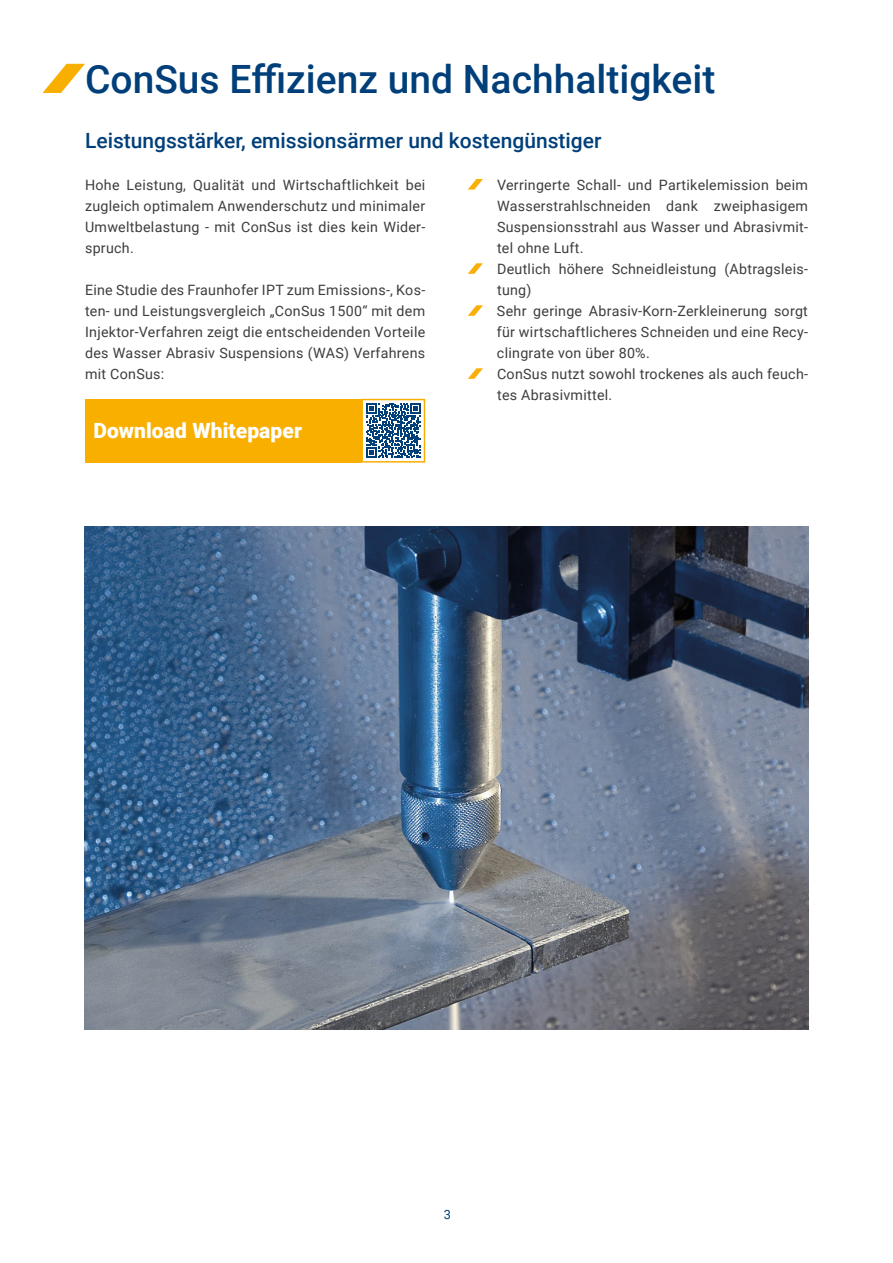
<style>
.page{position:relative;width:893px;height:1263px;background:#fff}
.page>*{position:absolute;margin:0;border:0;box-sizing:border-box;transform-origin:0 0}
.t1{font:500 39px "Roboto";color:#003f79}
.t2{font:500 21px "Roboto";color:#003f79}
.t3{font:900 21px "Roboto";letter-spacing:.005em;color:#fff}
.t4{font:14.25px/21px "Roboto";letter-spacing:.02em;color:#3d3d3c;text-align:justify}
.t5{font:12.75px "Roboto";color:#003f79}
</style>
<div class="page">
<img style="left:85px;top:526px;width:723px;height:504px">
<svg style="left:468px;top:179px;width:15px;height:11px"></svg>
<svg style="left:468px;top:263px;width:15px;height:11px"></svg>
<svg style="left:468px;top:305px;width:15px;height:11px"></svg>
<svg style="left:468px;top:368px;width:15px;height:11px"></svg>
<svg style="left:43px;top:64px;width:42px;height:29px"></svg>
<div style="left:85px;top:399px;width:276px;height:63px;background:#f9af00"></div>
<svg style="left:366px;top:404px;width:54px;height:54px"></svg>
<div style="left:361px;top:399px;width:64px;height:64px;border:2px solid #f9af00"></div>
<h1 class="t1" style="left:85px;top:52px;width:632px">ConSus Effizienz und Nachhaltigkeit</h1>
<h2 class="t2" style="left:85px;top:125px;width:518px">Leistungsstärker, emissionsärmer und kostengünstiger</h2>
<p class="t4" style="left:85px;top:173px;width:342px">Hohe Leistung, Qualität und Wirtschaftlichkeit bei zugleich optimalem Anwenderschutz und minimaler Umweltbelastung - mit ConSus ist dies kein Wider&shy;spruch.</p>
<p class="t4" style="left:85px;top:278px;width:342px">Eine Studie des Fraunhofer IPT zum Emissions-, Kos&shy;ten- und Leistungsvergleich „ConSus 1500“ mit dem Injektor-Verfahren zeigt die entscheidenden Vorteile des Wasser Abrasiv Suspensions (WAS) Verfahrens mit ConSus:</p>
<p class="t4" style="left:497px;top:173px;width:313px">Verringerte Schall- und Partikelemission beim Wasserstrahlschneiden dank zweiphasigem Suspensionsstrahl aus Wasser und Abrasivmit&shy;tel ohne Luft.</p>
<p class="t4" style="left:497px;top:257px;width:313px">Deutlich höhere Schneidleistung (Abtragsleis&shy;tung)</p>
<p class="t4" style="left:497px;top:299px;width:313px">Sehr geringe Abrasiv-Korn-Zerkleinerung sorgt für wirtschaftlicheres Schneiden und eine Recy&shy;clingrate von über 80%.</p>
<p class="t4" style="left:497px;top:362px;width:313px">ConSus nutzt sowohl trockenes als auch feuch&shy;tes Abrasivmittel.</p>
<h2 class="t3" style="left:94px;top:416px;width:210px">Download Whitepaper</h2>
<p class="t5" style="left:444px;top:1205px;width:9px">3</p>
</div>
